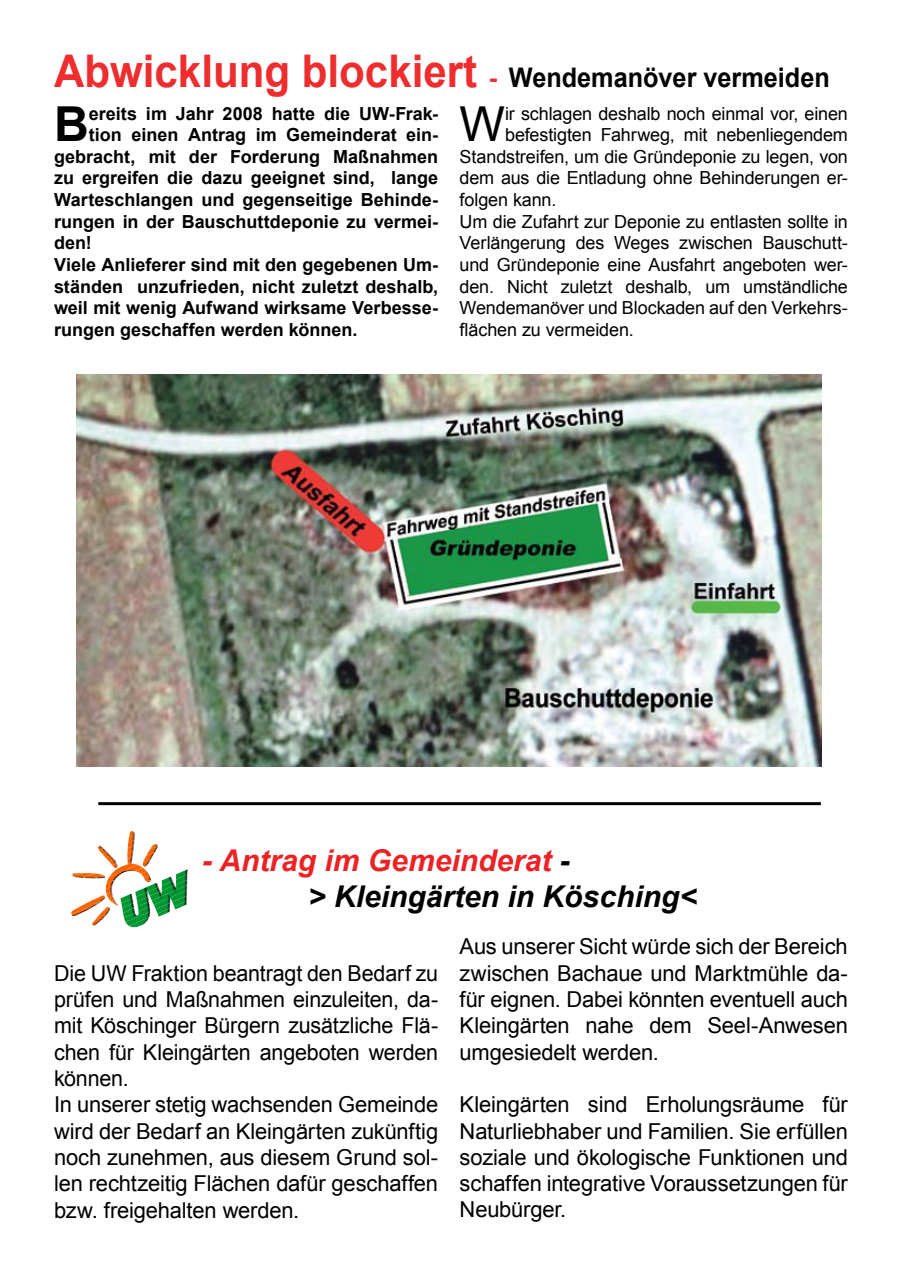
<style>
.page{position:relative;width:902px;height:1272px;background:#fff}
.page>*{position:absolute;margin:0;border:0;box-sizing:border-box;transform-origin:0 0}
.t1{font:48.15px "Arial";color:#000}
.t2{font:700 48.15px "Arial";color:#000}
.t3{font:italic 700 30px/36px "Arial";color:#000}
.t4{font:700 27px "Arial";color:#030304;scale:.93 1}
.t5{font:21.9px/26.2px "Arial";letter-spacing:-.01em;color:#000;text-align:justify}
.t6{font:18px "Arial";letter-spacing:-.01em;color:#000}
.t7{font:700 18px "Arial";color:#000}
.s1{font-size:45px;color:#ee2d2f}
.s2{color:#ee2d2f}
.s3{color:#ed2224}
</style>
<div class="page">
<img style="left:77px;top:375px;width:744px;height:391px">
<img style="left:129px;top:832px;width:6px;height:5px">
<img style="left:128px;top:837px;width:7px;height:4px">
<img style="left:127px;top:841px;width:8px;height:5px">
<img style="left:127px;top:846px;width:24px;height:5px">
<img style="left:106px;top:851px;width:45px;height:4px">
<img style="left:106px;top:855px;width:45px;height:5px">
<img style="left:107px;top:860px;width:44px;height:4px">
<img style="left:106px;top:864px;width:45px;height:41px">
<hr style="left:98px;top:802px;width:722px;height:3px;background:#000">
<p class="t4" style="left:54px;top:59px;width:835px"><span class="s1">Abwicklung blockiert</span> <span class="s2">-</span> Wendemanöver vermeiden</p>
<h1 class="t1" style="left:459px;top:93px;width:47px">W</h1>
<p class="t6" style="left:505px;top:101px;width:344px">ir schlagen deshalb noch einmal vor, einen</p>
<h1 class="t2" style="left:54px;top:93px;width:36px">B</h1>
<p class="t7" style="left:89px;top:101px;width:351px">ereits im Jahr 2008 hatte die UW-Frak-</p>
<p class="t6" style="left:505px;top:123px;width:344px">befestigten Fahrweg, mit nebenliegendem</p>
<p class="t6" style="left:459px;top:145px;width:390px">Standstreifen, um die Gründeponie zu legen, von</p>
<p class="t6" style="left:459px;top:166px;width:390px">dem aus die Entladung ohne Behinderungen er-</p>
<p class="t6" style="left:459px;top:188px;width:98px">folgen kann.</p>
<p class="t6" style="left:459px;top:209px;width:390px">Um die Zufahrt zur Deponie zu entlasten sollte in</p>
<p class="t6" style="left:459px;top:231px;width:390px">Verlängerung des Weges zwischen Bauschutt-</p>
<p class="t6" style="left:459px;top:253px;width:390px">und Gründeponie eine Ausfahrt angeboten wer-</p>
<p class="t6" style="left:459px;top:274px;width:390px">den. Nicht zuletzt deshalb, um umständliche</p>
<p class="t6" style="left:459px;top:296px;width:390px">Wendemanöver und Blockaden auf den Verkehrs-</p>
<p class="t6" style="left:459px;top:317px;width:176px">flächen zu vermeiden.</p>
<p class="t7" style="left:89px;top:123px;width:351px">tion einen Antrag im Gemeinderat ein-</p>
<p class="t7" style="left:54px;top:145px;width:385px">gebracht, mit der Forderung Maßnahmen</p>
<p class="t7" style="left:54px;top:166px;width:385px">zu ergreifen die dazu geeignet sind, lange</p>
<p class="t7" style="left:54px;top:188px;width:385px">Warteschlangen und gegenseitige Behinde-</p>
<p class="t7" style="left:54px;top:209px;width:385px">rungen in der Bauschuttdeponie zu vermei-</p>
<p class="t7" style="left:54px;top:231px;width:39px">den!</p>
<p class="t7" style="left:54px;top:253px;width:385px">Viele Anlieferer sind mit den gegebenen Um-</p>
<p class="t7" style="left:54px;top:274px;width:385px">ständen unzufrieden, nicht zuletzt deshalb,</p>
<p class="t7" style="left:54px;top:296px;width:385px">weil mit wenig Aufwand wirksame Verbesse-</p>
<p class="t7" style="left:54px;top:317px;width:305px">rungen geschaffen werden können.</p>
<h2 class="t3" style="left:308px;top:843px;width:390px;text-indent:-106px"><span class="s3">- Antrag im Gemeinderat</span> -<br>&gt; Kleingärten in Kösching&lt;</h2>
<p class="t5" style="left:459px;top:933px;width:390px">Aus unserer Sicht würde sich der Bereich zwischen Bachaue und Marktmühle da&shy;für eignen. Dabei könnten eventuell auch Kleingärten nahe dem Seel-Anwesen umgesiedelt werden.</p>
<p class="t5" style="left:459px;top:1091px;width:390px">Kleingärten sind Erholungsräume für Naturliebhaber und Familien. Sie erfüllen soziale und ökologische Funktionen und schaffen integrative Voraussetzungen für Neubürger.</p>
<p class="t5" style="left:54px;top:960px;width:385px;text-align:left">Die UW Fraktion beantragt den Bedarf zu prüfen und Maßnahmen einzuleiten, da&shy;mit Köschinger Bürgern zusätzliche Flä&shy;chen für Kleingärten angeboten werden können.<br>In unserer stetig wachsenden Gemeinde wird der Bedarf an Kleingärten zukünftig noch zunehmen, aus diesem Grund sol&shy;len rechtzeitig Flächen dafür geschaffen bzw. freigehalten werden.</p>
</div>
